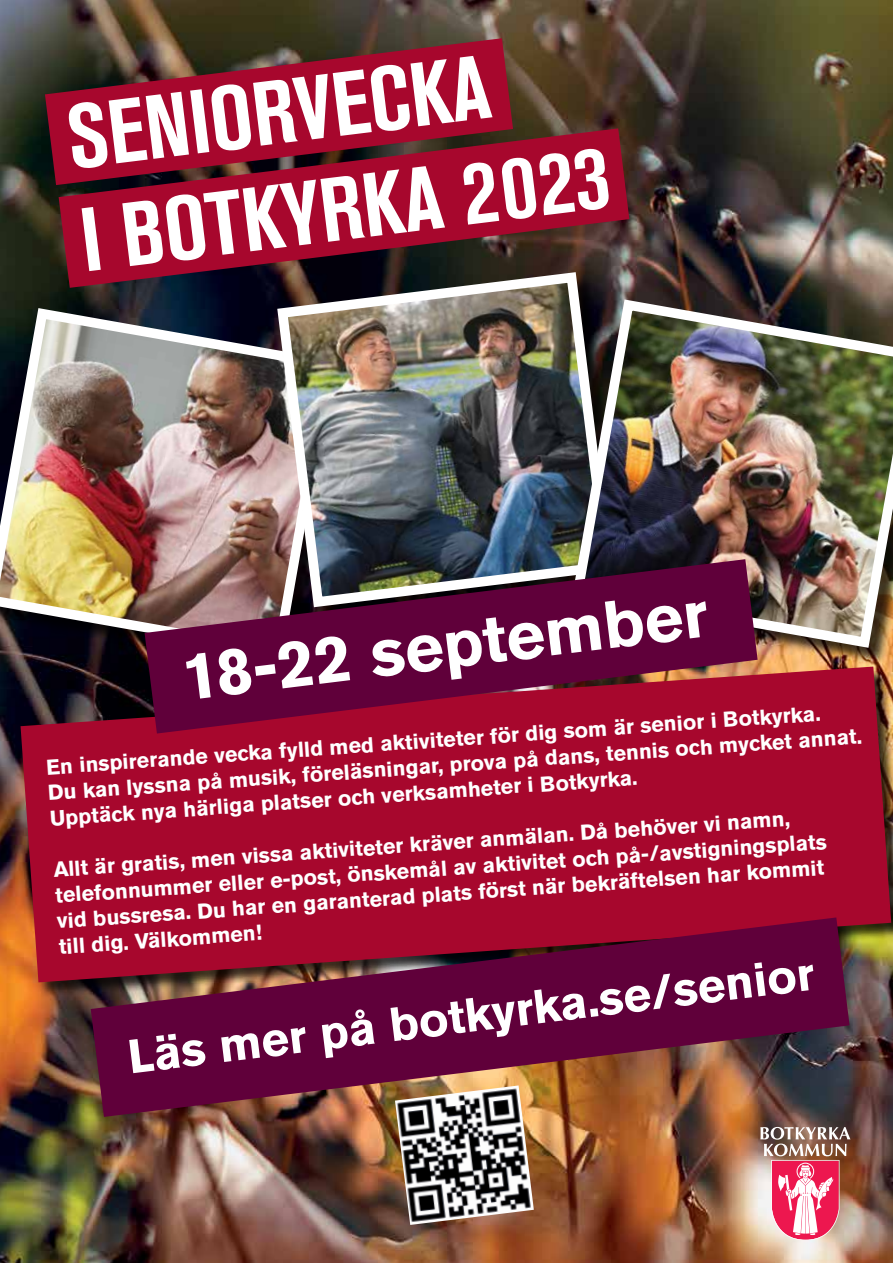
<style>
.page{position:relative;width:893px;height:1263px;background:#fff}
.page>*{position:absolute;margin:0;border:0;box-sizing:border-box;transform-origin:0 0}
.t1{font:89.55px/103.6px "Akzidenz Grotesk Std Rubrik Bold Cn";color:#fff}
.t2{font:700 66.15px "Akzidenz Grotesk Std";color:#fff}
.t3{font:700 47.25px "Akzidenz Grotesk Std";color:#fff}
.t4{font:700 21.45px/25.7px "Akzidenz Grotesk Std";color:#fff}
</style>
<div class="page">
<img style="left:0;top:0;width:893px;height:1263px">
<svg style="left:45px;top:38px;width:468px;height:147px;background:#86182c"></svg>
<svg style="left:59px;top:128px;width:570px;height:160px;background:#8a0d2a"></svg>
<svg style="left:760px;top:1127px;width:90px;height:113px"></svg>
<img style="left:0;top:303px;width:272px;height:359px">
<img style="left:272px;top:267px;width:346px;height:292px">
<img style="left:567px;top:294px;width:326px;height:359px">
<svg style="left:21px;top:666px;width:870px;height:316px;background:#a00b2c"></svg>
<img style="left:91px;top:917px;width:758px;height:200px">
<svg style="left:145px;top:559px;width:613px;height:174px;background:#731a41"></svg>
<img style="left:395px;top:1085px;width:139px;height:140px">
<h1 class="t1" style="left:61px;top:90px;width:534px;rotate:-7deg">seniorvecka<br>i botkyrka 2023</h1>
<h2 class="t2" style="left:177px;top:639px;width:531px;rotate:-7deg">18-22 september</h2>
<p class="t4" style="left:45px;top:754px;width:817px;rotate:-4deg">En inspirerande vecka fylld med aktiviteter för dig som är senior i Botkyrka.<br>Du kan lyssna på musik, föreläsningar, prova på dans, tennis och mycket annat.<br>Upptäck nya härliga platser och verksamheter i Botkyrka.</p>
<p class="t4" style="left:53px;top:857px;width:775px;rotate:-4deg">Allt är gratis, men vissa aktiviteter kräver anmälan. Då behöver vi namn, telefonnummer eller e-post, önskemål av aktivitet och på-/avstigningsplats vid bussresa. Du har en garanterad plats först när bekräftelsen har kommit till dig. Välkommen!</p>
<h3 class="t3" style="left:125px;top:1030px;width:692px;rotate:-7deg">Läs mer på botkyrka.se/senior</h3>
</div>
